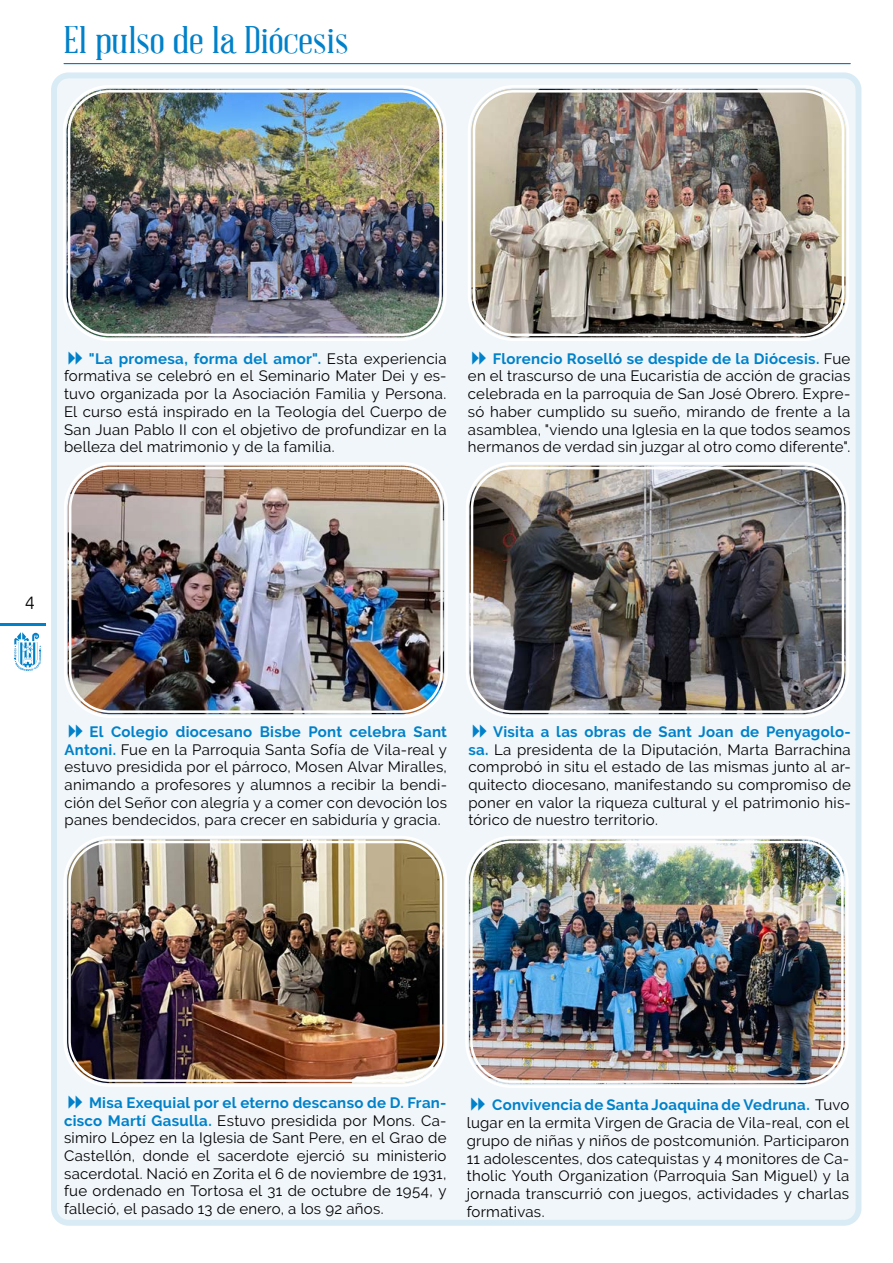
<style>
.page{position:relative;width:893px;height:1263px;background:#fff}
.page>*{position:absolute;margin:0;border:0;box-sizing:border-box;transform-origin:0 0}
.t1{font:37.5px "Abraham Lincoln";color:#0081c9;scale:1.2 1}
.t2{font:300 18px "Ubuntu";color:#000}
.t3{font:15px/17.7px "Raleway";letter-spacing:.015em;color:#000;text-align:justify}
.s1{font-weight:700;color:#0081c9}
</style>
<div class="page">
<hr style="left:0;top:624px;width:46px;height:2px;background:#0081c9">
<svg style="left:14px;top:632px;width:27px;height:39px"></svg>
<div style="left:54px;top:75px;width:804px;height:1148px;background:#f1f6fa;border-radius:14px"></div>
<div style="left:51px;top:72px;width:810px;height:1154px;border:6px solid #0081c9;border-radius:14px"></div>
<hr style="left:64px;top:63px;width:786px;height:1px;background:#0081c9">
<img style="left:68px;top:466px;width:376px;height:248px">
<div style="left:64px;top:462px;width:384px;height:256px;border:2px solid #fff;border-radius:45px"></div>
<div style="left:69px;top:467px;width:374px;height:246px;border:2px solid #fff;border-radius:40px"></div>
<img style="left:469px;top:466px;width:376px;height:248px">
<div style="left:466px;top:462px;width:383px;height:256px;border:2px solid #fff;border-radius:45px"></div>
<div style="left:471px;top:467px;width:373px;height:246px;border:2px solid #fff;border-radius:40px"></div>
<img style="left:67px;top:89px;width:376px;height:248px">
<div style="left:63px;top:85px;width:384px;height:256px;border:2px solid #fff;border-radius:45px"></div>
<div style="left:68px;top:90px;width:374px;height:246px;border:2px solid #fff;border-radius:40px"></div>
<img style="left:471px;top:89px;width:374px;height:248px">
<div style="left:468px;top:85px;width:381px;height:256px;border:2px solid #fff;border-radius:45px"></div>
<div style="left:473px;top:90px;width:371px;height:246px;border:2px solid #fff;border-radius:40px"></div>
<img style="left:67px;top:839px;width:376px;height:244px">
<div style="left:63px;top:836px;width:384px;height:251px;border:2px solid #fff;border-radius:45px"></div>
<div style="left:68px;top:841px;width:374px;height:241px;border:2px solid #fff;border-radius:40px"></div>
<img style="left:469px;top:839px;width:376px;height:245px">
<div style="left:465px;top:836px;width:384px;height:252px;border:2px solid #fff;border-radius:45px"></div>
<div style="left:470px;top:841px;width:374px;height:242px;border:2px solid #fff;border-radius:40px"></div>
<h1 class="t1" style="left:64px;top:21px;width:239px">El pulso de la Diócesis</h1>
<p class="t3" style="left:64px;top:350px;width:384px;text-indent:25px"><span class="s1">"La promesa, forma del amor".</span> Esta experiencia formativa se celebró en el Seminario Mater Dei y es&shy;tuvo organizada por la Asociación Familia y Persona.<br>El curso está inspirado en la Teología del Cuerpo de San Juan Pablo II con el objetivo de profundizar en la belleza del matrimonio y de la familia.</p>
<p class="t3" style="left:468px;top:350px;width:384px;text-indent:25px"><span class="s1">Florencio Roselló se despide de la Diócesis.</span> Fue en el trascurso de una Eucaristía de acción de gracias celebrada en la parroquia de San José Obrero. Expre&shy;só haber cumplido su sueño, mirando de frente a la asamblea, "viendo una Iglesia en la que todos seamos hermanos de verdad sin juzgar al otro como diferente".</p>
<p class="t2" style="left:25px;top:591px;width:12px">4</p>
<p class="t3" style="left:65px;top:723px;width:384px;text-indent:25px"><span class="s1">El Colegio diocesano Bisbe Pont celebra Sant Antoni.</span> Fue en la Parroquia Santa Sofía de Vila-real y estuvo presidida por el párroco, Mosen Alvar Miralles, animando a profesores y alumnos a recibir la bendi&shy;ción del Señor con alegría y a comer con devoción los panes bendecidos, para crecer en sabiduría y gracia.</p>
<p class="t3" style="left:468px;top:723px;width:384px;text-indent:25px"><span class="s1">Visita a las obras de Sant Joan de Penyagolo&shy;sa.</span> La presidenta de la Diputación, Marta Barrachina comprobó in situ el estado de las mismas junto al ar&shy;quitecto diocesano, manifestando su compromiso de poner en valor la riqueza cultural y el patrimonio his&shy;tórico de nuestro territorio.</p>
<p class="t3" style="left:64px;top:1094px;width:384px;text-indent:25px"><span class="s1">Misa Exequial por el eterno descanso de D. Fran&shy;cisco Martí Gasulla.</span> Estuvo presidida por Mons. Ca&shy;simiro López en la Iglesia de Sant Pere, en el Grao de Castellón, donde el sacerdote ejerció su ministerio sacerdotal. Nació en Zorita el 6 de noviembre de 1931, fue ordenado en Tortosa el 31 de octubre de 1954, y falleció, el pasado 13 de enero, a los 92 años.</p>
<p class="t3" style="left:467px;top:1096px;width:384px;text-indent:25px"><span class="s1">Convivencia de Santa Joaquina de Vedruna.</span> Tuvo lugar en la ermita Virgen de Gracia de Vila-real, con el grupo de niñas y niños de postcomunión. Participaron 11 adolescentes, dos catequistas y 4 monitores de Ca&shy;tholic Youth Organization (Parroquia San Miguel) y la jornada transcurrió con juegos, actividades y charlas formativas.</p>
</div>
